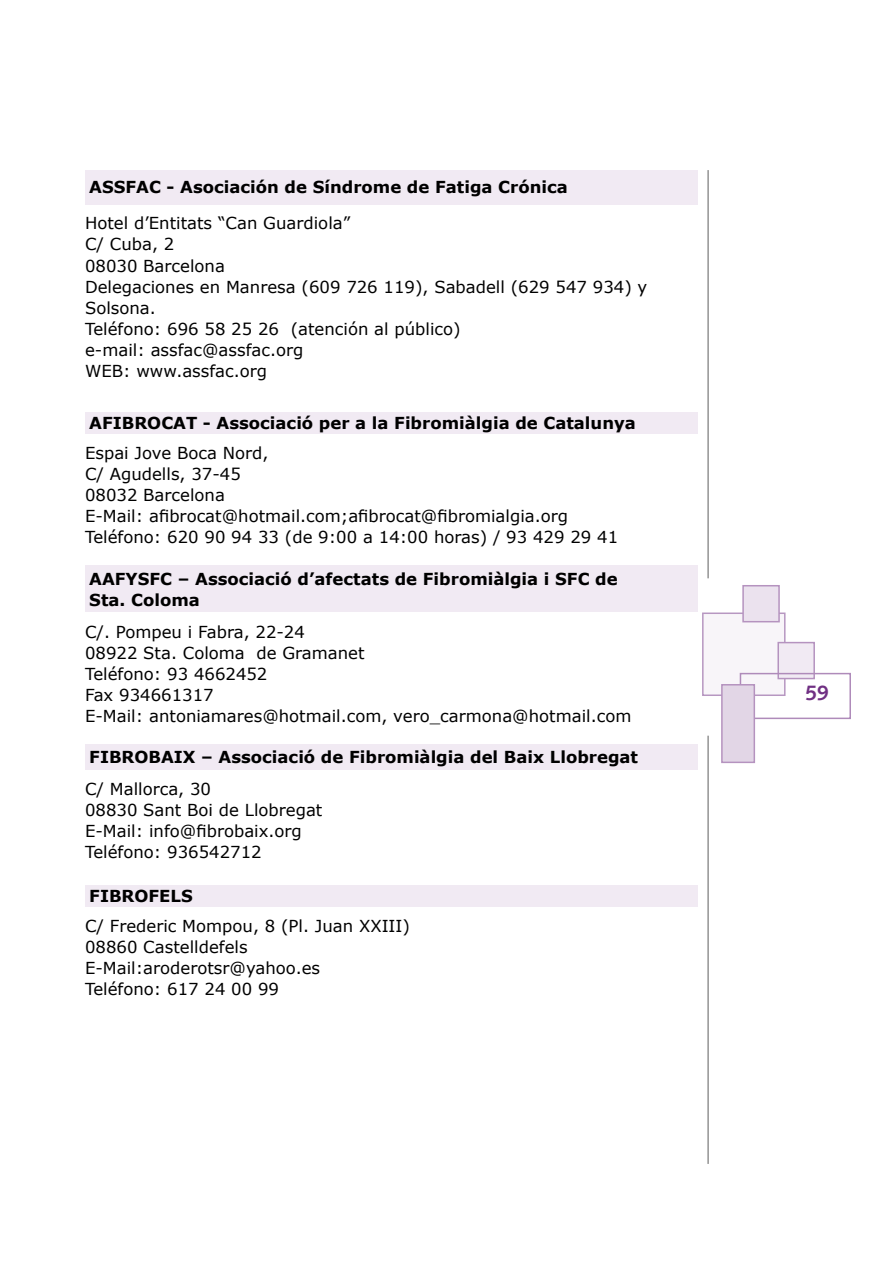
<style>
.page{position:relative;width:893px;height:1263px;background:#fff}
.page>*{position:absolute;margin:0;border:0;box-sizing:border-box;transform-origin:0 0}
.t1{font:700 21px "Syntax";color:#703083}
.t2{font:16.5px/21px "Verdana";color:#000}
.t3{font:700 16.5px/21px "Verdana";color:#000}
</style>
<div class="page">
<hr style="left:707px;top:170px;width:2px;height:408px;background:#939393">
<hr style="left:707px;top:736px;width:2px;height:428px;background:#939393">
<div style="left:703px;top:613px;width:82px;height:82px;background:#f8f5f9"></div>
<div style="left:702px;top:612px;width:83px;height:84px;border:2px solid #b797c1"></div>
<div style="left:778px;top:643px;width:36px;height:35px;background:#f1eaf3"></div>
<div style="left:777px;top:642px;width:38px;height:37px;border:2px solid #b593bf"></div>
<div style="left:740px;top:673px;width:111px;height:46px;border:2px solid #af8bba"></div>
<div style="left:722px;top:685px;width:32px;height:77px;background:#e2d6e6"></div>
<div style="left:721px;top:684px;width:34px;height:79px;border:2px solid #b593bf"></div>
<div style="left:743px;top:586px;width:36px;height:36px;background:#ebe2ee"></div>
<div style="left:742px;top:585px;width:38px;height:37px;border:2px solid #b593bf"></div>
<div style="left:85px;top:170px;width:612px;height:34px;background:#f1eaf3"></div>
<div style="left:85px;top:412px;width:612px;height:21px;background:#f1eaf3"></div>
<div style="left:85px;top:565px;width:612px;height:47px;background:#f1eaf3"></div>
<div style="left:85px;top:744px;width:612px;height:26px;background:#f1eaf3"></div>
<div style="left:85px;top:885px;width:612px;height:21px;background:#f1eaf3"></div>
<p class="t3" style="left:89px;top:176px;width:480px">ASSFAC - Asociación de Síndrome de Fatiga Crónica</p>
<p class="t2" style="left:85px;top:212px;width:564px">Hotel d’Entitats “Can Guardiola”<br>C/ Cuba, 2<br>08030 Barcelona<br>Delegaciones en Manresa (609 726 119), Sabadell (629 547 934) y<br>Solsona.<br>Teléfono: 696 58 25 26 (atención al público)<br>e-mail: assfac@assfac.org<br>WEB: www.assfac.org</p>
<p class="t3" style="left:89px;top:412px;width:548px">AFIBROCAT - Associació per a la Fibromiàlgia de Catalunya</p>
<p class="t2" style="left:85px;top:442px;width:535px">Espai Jove Boca Nord,<br>C/ Agudells, 37-45<br>08032 Barcelona<br>E-Mail: afibrocat@hotmail.com;afibrocat@fibromialgia.org Teléfono: 620 90 94 33 (de 9:00 a 14:00 horas) / 93 429 29 41</p>
<p class="t3" style="left:89px;top:568px;width:530px">AAFYSFC – Associació d’afectats de Fibromiàlgia i SFC de<br>Sta. Coloma</p>
<p class="t2" style="left:85px;top:620px;width:548px">C/. Pompeu i Fabra, 22-24<br>08922 Sta. Coloma de Gramanet<br>Teléfono: 93 4662452<br>Fax 934661317<br>E-Mail: antoniamares@hotmail.com, vero_carmona@hotmail.com</p>
<p class="t3" style="left:89px;top:746px;width:550px">FIBROBAIX – Associació de Fibromiàlgia del Baix Llobregat</p>
<p class="t2" style="left:85px;top:778px;width:239px">C/ Mallorca, 30<br>08830 Sant Boi de Llobregat<br>E-Mail: info@fibrobaix.org<br>Teléfono: 936542712</p>
<p class="t3" style="left:89px;top:885px;width:105px">FIBROFELS</p>
<p class="t2" style="left:85px;top:914px;width:326px">C/ Frederic Mompou, 8 (Pl. Juan XXIII)<br>08860 Castelldefels<br>E-Mail:aroderotsr@yahoo.es<br>Teléfono: 617 24 00 99</p>
<p class="t1" style="left:806px;top:681px;width:25px">59</p>
</div>
